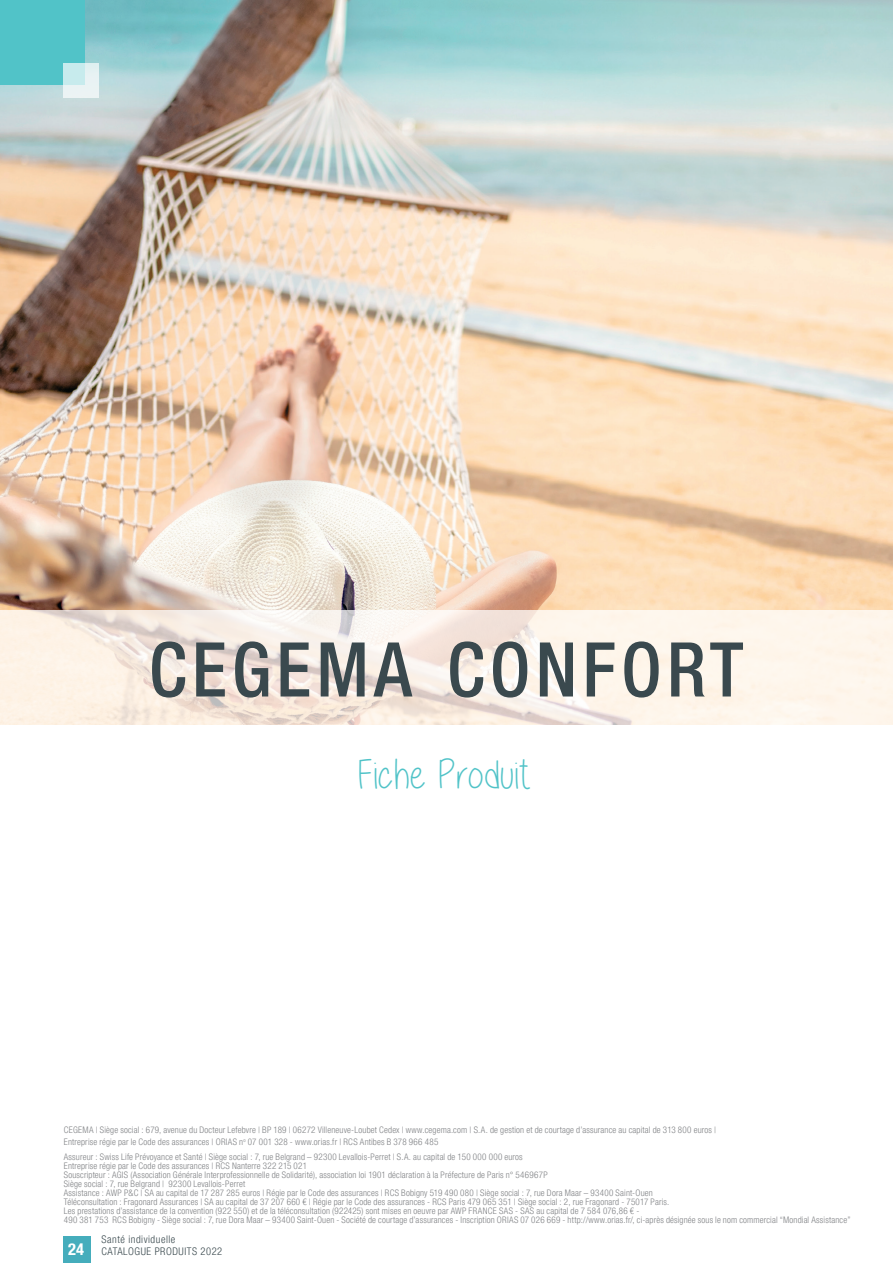
<style>
.page{position:relative;width:893px;height:1263px;background:#fff}
.page>*{position:absolute;margin:0;border:0;box-sizing:border-box;transform-origin:0 0}
.t1{font:500 condensed 75.6px "Helvetica Neue LT Pro";letter-spacing:.07em;color:#3a494e;scale:.96 1}
.t2{font:40.95px "Alittlesunshine";letter-spacing:.03em;color:#51c3c8}
.t3{font:700 condensed 16.5px "Helvetica Neue LT Pro";color:#fff}
.t4{font:300 condensed 10.5px/12px "Helvetica Neue LT Pro";letter-spacing:.05em;color:#3a494e}
.t5{font:300 condensed 9px/9px "Helvetica Neue LT Pro";letter-spacing:.02em;color:#808285}
</style>
<div class="page">
<img style="left:0;top:0;width:893px;height:610px">
<svg style="left:0;top:610px;width:893px;height:115px;background:#f8eee4"></svg>
<div style="left:0;top:0;width:85px;height:84px;background:#51c3c8"></div>
<svg style="left:63px;top:63px;width:36px;height:35px"></svg>
<div style="left:63px;top:1236px;width:28px;height:27px;background:#45adbc"></div>
<h1 class="t1" style="left:149px;top:624px;width:621px">CEGEMA CONFORT</h1>
<h2 class="t2" style="left:358px;top:753px;width:174px">Fiche Produit</h2>
<p class="t5" style="left:64px;top:1124px;width:654px;line-height:12px">CEGEMA | Siège social : 679, avenue du Docteur Lefebvre | BP 189 | 06272 Villeneuve-Loubet Cedex | www.cegema.com | S.A. de gestion et de courtage d’assurance au capital de 313 800 euros |<br>Entreprise régie par le Code des assurances | ORIAS n<sup>o</sup> 07 001 328 - www.orias.fr | RCS Antibes B 378 966 485</p>
<p class="t5" style="left:64px;top:1153px;width:788px">Assureur : Swiss Life Prévoyance et Santé | Siège social : 7, rue Belgrand – 92300 Levallois-Perret | S.A. au capital de 150 000 000 euros<br>Entreprise régie par le Code des assurances | RCS Nanterre 322 215 021<br>Souscripteur : AGIS (Association Générale Interprofessionnelle de Solidarité), association loi 1901 déclaration à la Préfecture de Paris n° 546967P<br>Siège social : 7, rue Belgrand | 92300 Levallois-Perret<br>Assistance : AWP P&amp;C | SA au capital de 17 287 285 euros | Régie par le Code des assurances | RCS Bobigny 519 490 080 | Siège social : 7, rue Dora Maar – 93400 Saint-Ouen<br>Téléconsultation : Fragonard Assurances | SA au capital de 37 207 660 € | Régie par le Code des assurances ‑ RCS Paris 479 065 351 | Siège social : 2, rue Fragonard - 75017 Paris.<br>Les prestations d’assistance de la convention (922 550) et de la téléconsultation (922425) sont mises en oeuvre par AWP FRANCE SAS - SAS au capital de 7 584 076,86 € -<br>490 381 753 RCS Bobigny - Siège social : 7, rue Dora Maar – 93400 Saint-Ouen - Société de courtage d’assurances - Inscription ORIAS 07 026 669 - http://www.orias.fr/, ci-après désignée sous le nom commercial “Mondial Assistance”</p>
<h3 class="t3" style="left:68px;top:1239px;width:17px">24</h3>
<p class="t4" style="left:102px;top:1233px;width:122px">Santé individuelle<br>CATALOGUE PRODUITS 2022</p>
</div>
